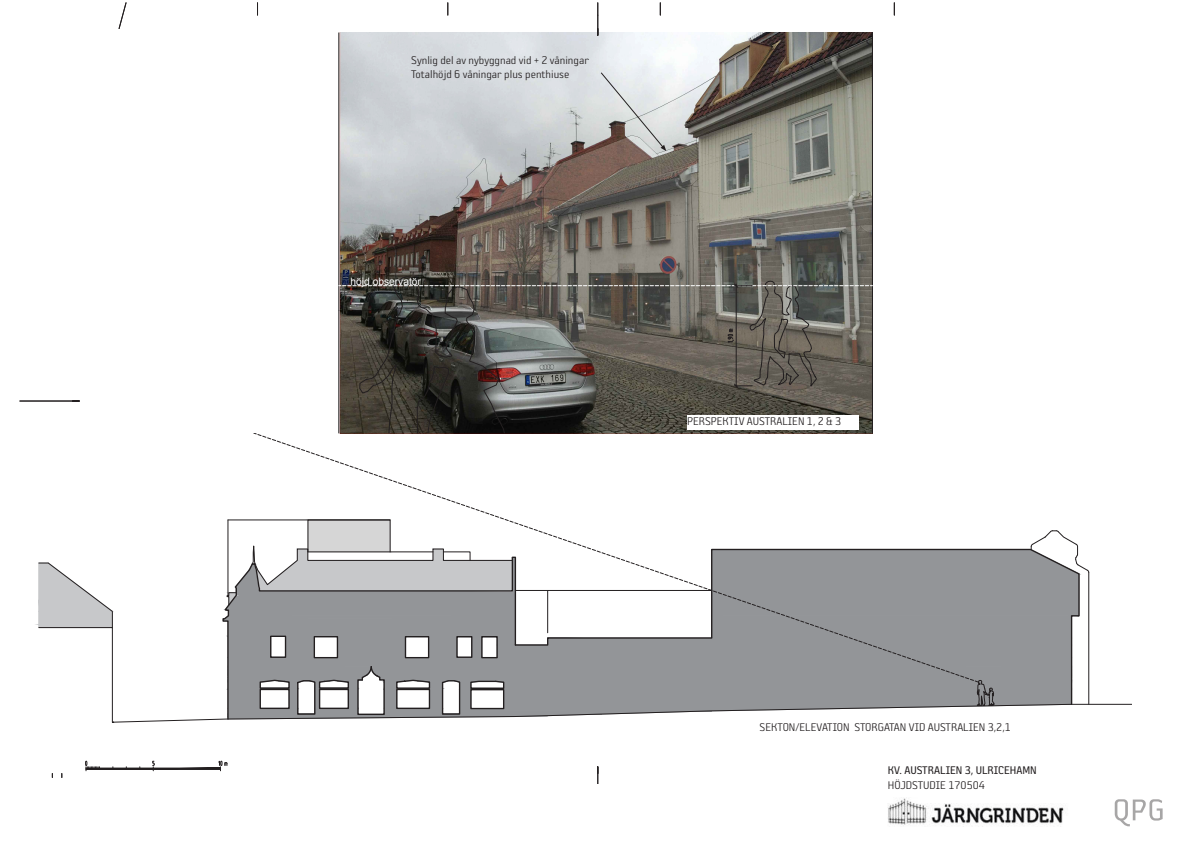
<style>
.page{position:relative;width:1191px;height:842px;background:#fff}
.page>*{position:absolute;margin:0;border:0;box-sizing:border-box;transform-origin:0 0}
.t1{font:12px "Sophisto OT A Gauge";color:#231f20}
.t2{font:12px "Sophisto OT B Gauge";color:#231f20}
.t3{font:10.2px "Arial";color:#fff}
</style>
<div class="page">
<img style="left:888px;top:798px;width:176px;height:27px">
<svg style="left:1114px;top:799px;width:48px;height:27px"></svg>
<img style="left:339px;top:33px;width:533px;height:243px">
<hr style="left:338px;top:33px;width:1px;height:400px;background:#231f20">
<hr style="left:872px;top:33px;width:1px;height:400px;background:#231f20">
<svg style="left:38px;top:276px;width:1093px;height:447px"></svg>
<hr style="left:20px;top:401px;width:59px;height:1px;background:#231f20">
<svg style="left:597px;top:767px;width:1px;height:16px"></svg>
<svg style="left:119px;top:2px;width:7px;height:27px"></svg>
<svg style="left:257px;top:3px;width:1px;height:12px"></svg>
<svg style="left:447px;top:3px;width:1px;height:12px"></svg>
<svg style="left:597px;top:3px;width:1px;height:32px"></svg>
<svg style="left:660px;top:3px;width:1px;height:12px"></svg>
<svg style="left:894px;top:3px;width:1px;height:12px"></svg>
<svg style="left:85px;top:760px;width:143px;height:11px"></svg>
<div style="left:759px;top:722px;width:263px;height:36px;background:#fff"></div>
<div style="left:687px;top:416px;width:171px;height:14px;background:#fff"></div>
<svg style="left:600px;top:72px;width:66px;height:79px"></svg>
<p class="t1" style="left:411px;top:53px;width:179px">Synlig del av nybyggnad vid + 2 våningar</p>
<p class="t1" style="left:411px;top:68px;width:160px">Totalhöjd 6 våningar plus penthiuse</p>
<p class="t3" style="left:350px;top:275px;width:72px">höjd observatör</p>
<p class="t1" style="left:687px;top:414px;width:156px">PERSPEKTIV AUSTRALIEN 1, 2 &amp; 3</p>
<p class="t1" style="left:759px;top:720px;width:253px">SEKTON/ELEVATION STORGATAN VID AUSTRALIEN 3,2,1</p>
<p class="t2" style="left:888px;top:764px;width:150px">KV. AUSTRALIEN 3, ULRICEHAMN</p>
<p class="t1" style="left:888px;top:778px;width:99px">HÖJDSTUDIE 170504</p>
</div>
